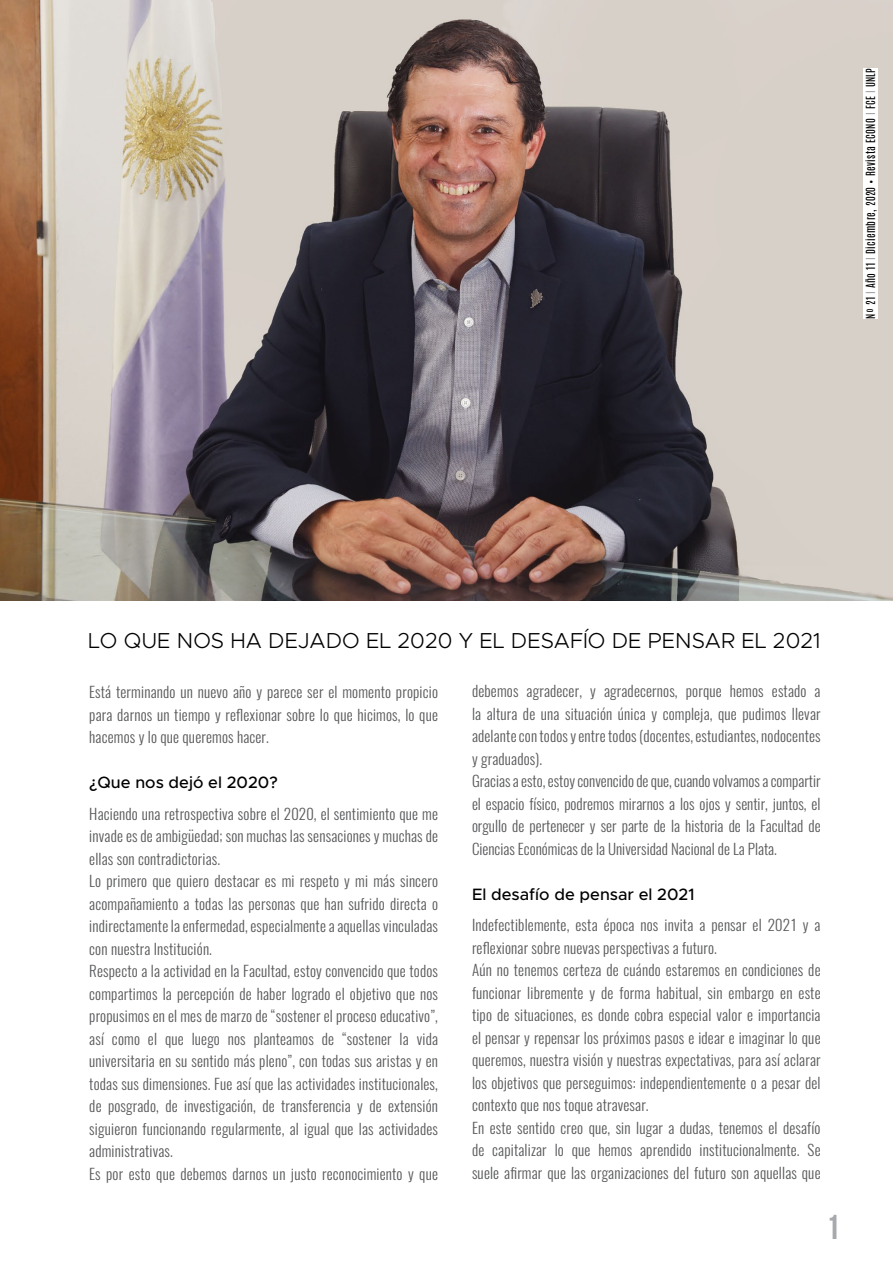
<style>
.page{position:relative;width:893px;height:1263px;background:#fff}
.page>*{position:absolute;margin:0;border:0;box-sizing:border-box;transform-origin:0 0}
.t1{font:34.5px "Bebas Neue";color:#a7a9ac}
.t2{font:300 21.75px "Metropolis";color:#000}
.t3{font:500 16.5px "Metropolis";color:#000}
.t4{font:300 15px/22.5px "Oswald";letter-spacing:.01em;color:#58595b}
.t5{font:10.5px "Antonio";letter-spacing:.03em;color:#000}
.s1{font-weight:300;color:#808285}
</style>
<div class="page">
<img style="left:1px;top:0;width:892px;height:600px">
<div style="left:863px;top:68px;width:15px;height:250px;background:#fff"></div>
<p class="t5" style="left:863px;top:318px;width:252px;rotate:-90deg">Nº 21 <span class="s1">I</span> Año 11 <span class="s1">I</span> Diciembre, 2020 • Revista ECONO <span class="s1">I</span> FCE <span class="s1">I</span> UNLP</p>
<h2 class="t2" style="left:88px;top:627px;width:734px">LO QUE NOS HA DEJADO EL 2020 Y EL DESAFÍO DE PENSAR EL 2021</h2>
<p class="t4" style="left:89px;top:679px;width:350px;text-align:justify">Está terminando un nuevo año y parece ser el momento propicio para darnos un tiempo y reflexionar sobre lo que hicimos, lo que hacemos y lo que queremos hacer.</p>
<p class="t3" style="left:89px;top:772px;width:190px">¿Que nos dejó el 2020?</p>
<p class="t4" style="left:89px;top:801px;width:350px">Haciendo una retrospectiva sobre el 2020, el sentimiento que me invade es de ambigüedad; son muchas las sensaciones y muchas de ellas son contradictorias.<br>Lo primero que quiero destacar es mi respeto y mi más sincero acompañamiento a todas las personas que han sufrido directa o indirectamente la enfermedad, especialmente a aquellas vinculadas con nuestra Institución.<br>Respecto a la actividad en la Facultad, estoy convencido que todos compartimos la percepción de haber logrado el objetivo que nos propusimos en el mes de marzo de “sostener el proceso educativo”, así como el que luego nos planteamos de “sostener la vida universitaria en su sentido más pleno”, con todas sus aristas y en todas sus dimensiones. Fue así que las actividades institucionales, de posgrado, de investigación, de transferencia y de extensión siguieron funcionando regularmente, al igual que las actividades administrativas.<br>Es por esto que debemos darnos un justo reconocimiento y que</p>
<p class="t4" style="left:472px;top:678px;width:350px">debemos agradecer, y agradecernos, porque hemos estado a la altura de una situación única y compleja, que pudimos llevar adelante con todos y entre todos (docentes, estudiantes, nodocentes y graduados).<br>Gracias a esto, estoy convencido de que, cuando volvamos a compartir el espacio físico, podremos mirarnos a los ojos y sentir, juntos, el orgullo de pertenecer y ser parte de la historia de la Facultad de Ciencias Económicas de la Universidad Nacional de La Plata.</p>
<p class="t3" style="left:472px;top:884px;width:224px">El desafío de pensar el 2021</p>
<p class="t4" style="left:472px;top:912px;width:350px">Indefectiblemente, esta época nos invita a pensar el 2021 y a reflexionar sobre nuevas perspectivas a futuro.<br>Aún no tenemos certeza de cuándo estaremos en condiciones de funcionar libremente y de forma habitual, sin embargo en este tipo de situaciones, es donde cobra especial valor e importancia el pensar y repensar los próximos pasos e idear e imaginar lo que queremos, nuestra visión y nuestras expectativas, para así aclarar los objetivos que perseguimos: independientemente o a pesar del contexto que nos toque atravesar.<br>En este sentido creo que, sin lugar a dudas, tenemos el desafío de capitalizar lo que hemos aprendido institucionalmente. Se suele afirmar que las organizaciones del futuro son aquellas que</p>
<h1 class="t1" style="left:826px;top:1208px;width:15px">1</h1>
</div>
